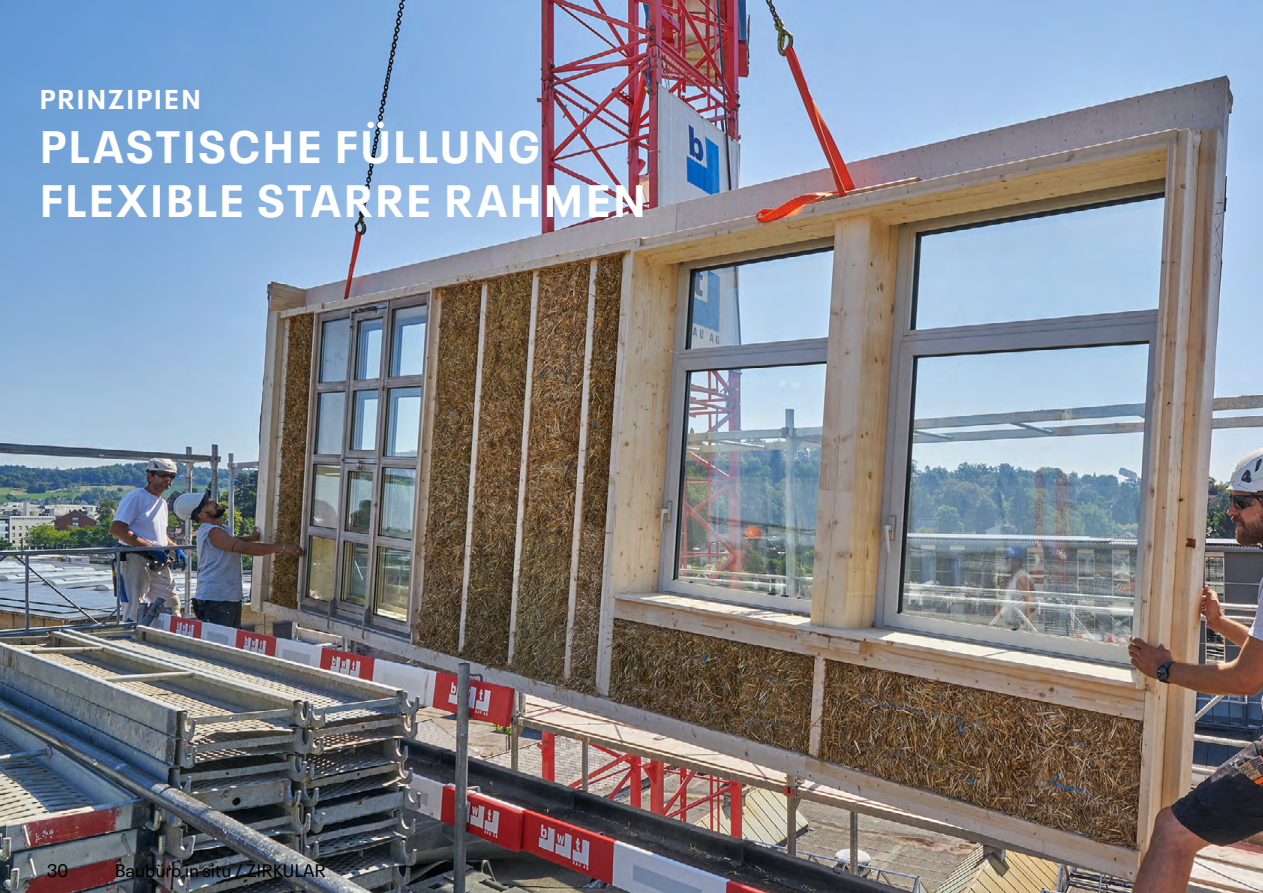
<style>
.page{position:relative;width:1263px;height:893px;background:#fff}
.page>*{position:absolute;margin:0;border:0;box-sizing:border-box;transform-origin:0 0}
.t1{font:700 45px/54px "Neue Plak Text";letter-spacing:.04em;color:#fff}
.t2{font:700 27px "Neue Plak Text";letter-spacing:.06em;color:#fff}
.t3{font:18px "Neue Plak Text";color:#000}
</style>
<div class="page">
<img style="left:0;top:0;width:1263px;height:893px">
<p class="t2" style="left:39px;top:77px;width:163px">PRINZIPIEN</p>
<p class="t1" style="left:39px;top:115px;width:608px">PLASTISCHE FÜLLUNG<br>FLEXIBLE STARRE RAHMEN</p>
<p class="t3" style="left:47px;top:856px;width:23px">30</p>
<p class="t3" style="left:115px;top:856px;width:212px">Baubüro in situ / ZIRKULAR</p>
</div>
